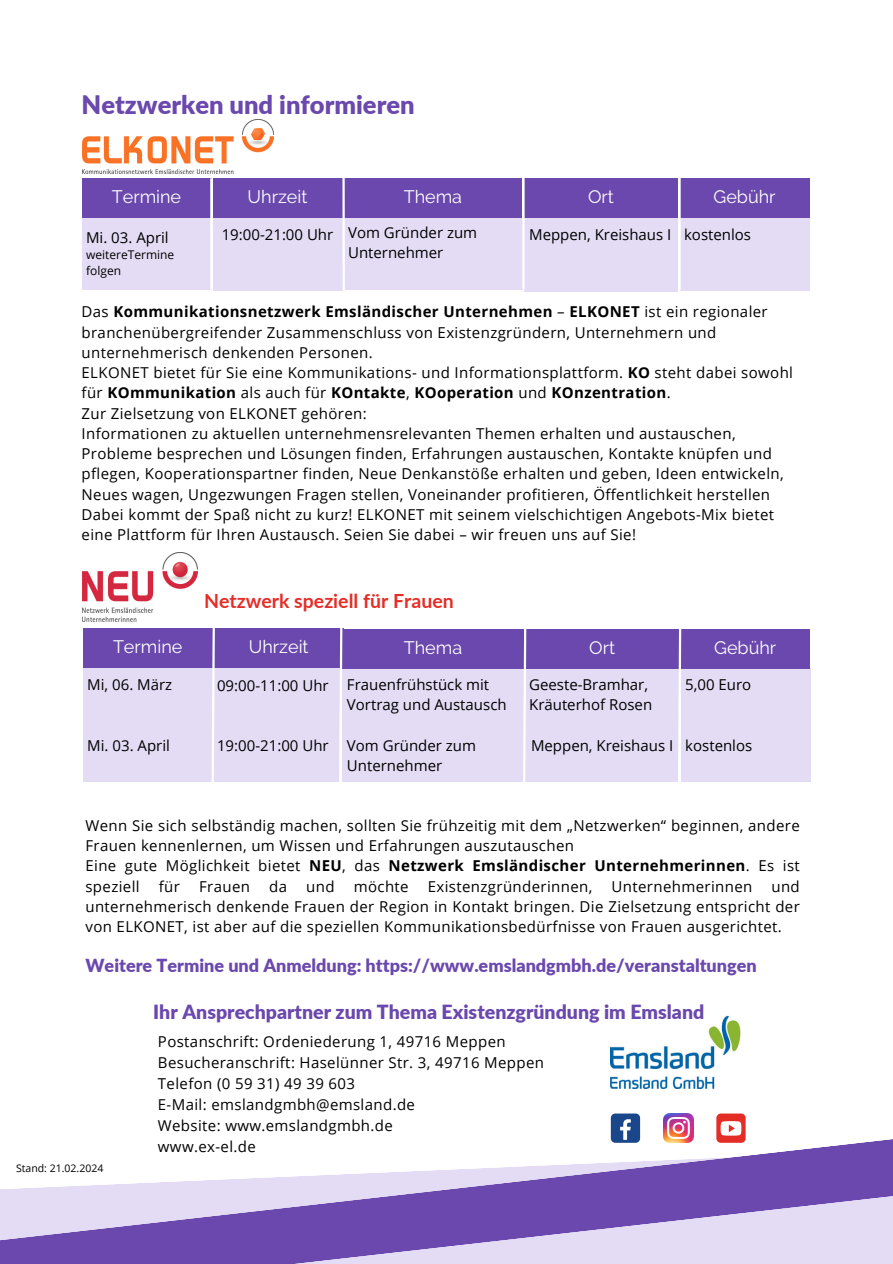
<style>
.page{position:relative;width:893px;height:1264px;background:#fff}
.page>*{position:absolute;margin:0;border:0;box-sizing:border-box;transform-origin:0 0}
.t1{font:900 25.5px "Lato";color:#6a48ad}
.t2{font:900 19.5px "Lato";color:#6a48ad}
.t3{font:700 19.5px "Lato";color:#e52d27}
.t4{font:900 18px "Lato";color:#6a48ad}
.t5{font:18px "Raleway";color:#fff}
.t6{font:15px/20.2px "Open Sans";letter-spacing:.025em;color:#000}
.t7{font:15px/20.2px "Open Sans";color:#000}
.t8{font:12px/15.8px "Open Sans";color:#000}
.t9{font:10.5px "Open Sans";color:#000}
.s1{font-weight:700}
</style>
<div class="page">
<svg style="left:0;top:1114px;width:892px;height:149px"></svg>
<div style="left:212px;top:217px;width:130px;height:74px;background:#e4dcf4"></div>
<div style="left:343px;top:215px;width:180px;height:75px;background:#e4dcf4"></div>
<div style="left:524px;top:218px;width:154px;height:73px;background:#e4dcf4"></div>
<div style="left:212px;top:178px;width:130px;height:39px;background:#6a48ad"></div>
<div style="left:343px;top:179px;width:179px;height:39px;background:#6a48ad"></div>
<div style="left:523px;top:179px;width:155px;height:39px;background:#6a48ad"></div>
<div style="left:610px;top:1113px;width:30px;height:29px;background:#1a4789;border-radius:4px"></div>
<svg style="left:620px;top:1119px;width:10px;height:20px"></svg>
<img style="left:664px;top:1113px;width:29px;height:29px">
<div style="left:716px;top:1113px;width:29px;height:29px;background:#e52d27;border-radius:4px"></div>
<svg style="left:720px;top:1121px;width:21px;height:14px"></svg>
<img style="left:610px;top:1015px;width:131px;height:73px">
<div style="left:82px;top:217px;width:129px;height:73px;background:#e4dcf4"></div>
<div style="left:82px;top:178px;width:129px;height:39px;background:#6a48ad"></div>
<div style="left:679px;top:217px;width:130px;height:74px;background:#e4dcf4"></div>
<div style="left:679px;top:178px;width:130px;height:39px;background:#6a48ad"></div>
<div style="left:212px;top:668px;width:129px;height:114px;background:#e4dcf4"></div>
<div style="left:342px;top:667px;width:181px;height:114px;background:#e4dcf4"></div>
<div style="left:524px;top:667px;width:155px;height:114px;background:#e4dcf4"></div>
<div style="left:214px;top:628px;width:129px;height:39px;background:#6a48ad"></div>
<div style="left:342px;top:629px;width:181px;height:39px;background:#6a48ad"></div>
<div style="left:524px;top:629px;width:155px;height:39px;background:#6a48ad"></div>
<div style="left:83px;top:667px;width:130px;height:114px;background:#e4dcf4"></div>
<div style="left:83px;top:628px;width:130px;height:39px;background:#6a48ad"></div>
<div style="left:680px;top:667px;width:130px;height:114px;background:#e4dcf4"></div>
<div style="left:680px;top:629px;width:129px;height:39px;background:#6a48ad"></div>
<hr style="left:210px;top:178px;width:2px;height:112px;background:#fff">
<hr style="left:342px;top:173px;width:3px;height:117px;background:#fff">
<hr style="left:522px;top:173px;width:2px;height:117px;background:#fff">
<hr style="left:678px;top:173px;width:2px;height:117px;background:#fff">
<svg style="left:210px;top:628px;width:6px;height:154px"></svg>
<svg style="left:338px;top:628px;width:5px;height:154px"></svg>
<svg style="left:521px;top:629px;width:6px;height:153px"></svg>
<svg style="left:676px;top:629px;width:6px;height:153px"></svg>
<img style="left:83px;top:552px;width:115px;height:69px">
<img style="left:83px;top:119px;width:190px;height:54px">
<h2 class="t1" style="left:82px;top:89px;width:334px">Netzwerken und informieren</h2>
<h4 class="t5" style="left:112px;top:186px;width:71px">Termine</h4>
<h5 class="t7" style="left:86px;top:227px;width:84px">Mi. 03. April</h5>
<h5 class="t8" style="left:86px;top:246px;width:90px">weitereTermine folgen</h5>
<h3 class="t5" style="left:247px;top:186px;width:61px">Uhrzeit</h3>
<h3 class="t5" style="left:403px;top:186px;width:60px">Thema</h3>
<h3 class="t5" style="left:588px;top:186px;width:27px">Ort</h3>
<h1 class="t7" style="left:222px;top:224px;width:113px">19:00-21:00 Uhr</h1>
<p class="t7" style="left:348px;top:222px;width:131px">Vom Gründer zum<br>Unternehmer</p>
<h3 class="t7" style="left:529px;top:224px;width:144px">Meppen, Kreishaus I</h3>
<h4 class="t5" style="left:713px;top:186px;width:64px">Gebühr</h4>
<h4 class="t7" style="left:684px;top:224px;width:68px">kostenlos</h4>
<h2 class="t6" style="left:82px;top:301px;width:713px">Das <span class="s1">Kommunikationsnetzwerk Emsländischer Unternehmen</span> – <span class="s1">ELKONET</span> ist ein regionaler branchenübergreifender Zusammenschluss von Existenzgründern, Unternehmern und unternehmerisch denkenden Personen.<br>ELKONET bietet für Sie eine Kommunikations- und Informationsplattform. <span class="s1">KO</span> steht dabei sowohl für <span class="s1">KOmmunikation</span> als auch für <span class="s1">KOntakte</span>, <span class="s1">KOoperation</span> und <span class="s1">KOnzentration</span>.<br>Zur Zielsetzung von ELKONET gehören:<br>Informationen zu aktuellen unternehmensrelevanten Themen erhalten und austauschen, Probleme besprechen und Lösungen finden, Erfahrungen austauschen, Kontakte knüpfen und pflegen, Kooperationspartner finden, Neue Denkanstöße erhalten und geben, Ideen entwickeln, Neues wagen, Ungezwungen Fragen stellen, Voneinander profitieren, Öffentlichkeit herstellen Dabei kommt der Spaß nicht zu kurz! ELKONET mit seinem vielschichtigen Angebots-Mix bietet eine Plattform für Ihren Austausch. Seien Sie dabei – wir freuen uns auf Sie!</h2>
<h4 class="t3" style="left:204px;top:588px;width:251px">Netzwerk speziell für Frauen</h4>
<h4 class="t5" style="left:113px;top:636px;width:71px">Termine</h4>
<h3 class="t5" style="left:249px;top:636px;width:61px">Uhrzeit</h3>
<h3 class="t5" style="left:404px;top:636px;width:60px">Thema</h3>
<h4 class="t5" style="left:589px;top:636px;width:27px">Ort</h4>
<h4 class="t5" style="left:714px;top:636px;width:64px">Gebühr</h4>
<h4 class="t6" style="left:87px;top:674px;width:86px">Mi, 06. März</h4>
<h4 class="t7" style="left:87px;top:735px;width:84px">Mi. 03. April</h4>
<h4 class="t7" style="left:217px;top:674px;width:113px">09:00-11:00 Uhr</h4>
<p class="t7" style="left:217px;top:735px;width:113px">19:00-21:00 Uhr</p>
<h2 class="t7" style="left:347px;top:674px;width:161px">Frauenfrühstück mit<br>Vortrag und Austausch</h2>
<h3 class="t7" style="left:347px;top:735px;width:131px">Vom Gründer zum<br>Unternehmer</h3>
<h3 class="t7" style="left:529px;top:674px;width:125px">Geeste-Bramhar,<br>Kräuterhof Rosen</h3>
<h3 class="t7" style="left:531px;top:735px;width:144px">Meppen, Kreishaus I</h3>
<h4 class="t6" style="left:685px;top:674px;width:68px">5,00 Euro</h4>
<h4 class="t7" style="left:685px;top:735px;width:68px">kostenlos</h4>
<h4 class="t6" style="left:85px;top:815px;width:715px">Wenn Sie sich selbständig machen, sollten Sie frühzeitig mit dem „Netzwerken“ beginnen, andere Frauen kennenlernen, um Wissen und Erfahrungen auszutauschen<br>Eine gute Möglichkeit bietet <span class="s1">NEU</span>, das <span class="s1">Netzwerk Emsländischer Unternehmerinnen</span>. Es ist speziell</h4>
<h4 class="t6" style="left:159px;top:875px;width:23px">für</h4>
<h4 class="t6" style="left:199px;top:875px;width:52px">Frauen</h4>
<h4 class="t6" style="left:269px;top:875px;width:19px">da</h4>
<h4 class="t6" style="left:306px;top:875px;width:30px">und</h4>
<h4 class="t6" style="left:354px;top:875px;width:56px">möchte</h4>
<h4 class="t6" style="left:428px;top:875px;width:166px">Existenzgründerinnen,</h4>
<h4 class="t6" style="left:611px;top:875px;width:142px">Unternehmerinnen</h4>
<h4 class="t6" style="left:85px;top:875px;width:715px;text-align:justify;text-indent:686px">und unternehmerisch denkende Frauen der Region in Kontakt bringen. Die Zielsetzung entspricht der von ELKONET, ist aber auf die speziellen Kommunikationsbedürfnisse von Frauen ausgerichtet.</h4>
<p class="t4" style="left:85px;top:954px;width:672px">Weitere Termine und Anmeldung: https://www.emslandgmbh.de/veranstaltungen</p>
<p class="t9" style="left:16px;top:1160px;width:89px">Stand: 21.02.2024</p>
<p class="t2" style="left:153px;top:999px;width:552px">Ihr Ansprechpartner zum Thema Existenzgründung im Emsland</p>
<h4 class="t6" style="left:158px;top:1031px;width:387px;line-height:21px">Postanschrift: Ordeniederung 1, 49716 Meppen Besucheranschrift: Haselünner Str. 3, 49716 Meppen Telefon (0 59 31) 49 39 603<br>E-Mail: emslandgmbh@emsland.de<br>Website: www.emslandgmbh.de<br>www.ex-el.de</h4>
</div>
